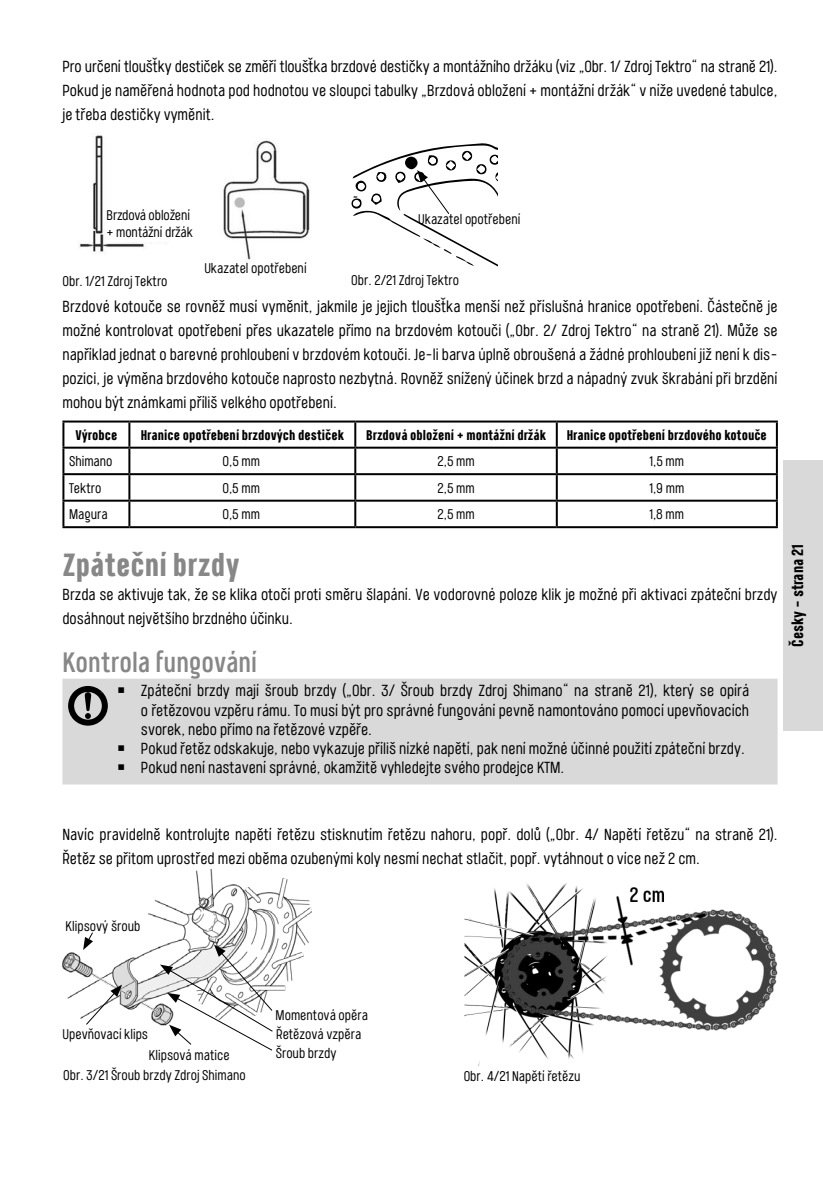
<style>
.page{position:relative;width:823px;height:1191px;background:#fff}
.page>*{position:absolute;margin:0;border:0;box-sizing:border-box;transform-origin:0 0}
.t1{font:700 32px "Port Condensed";color:#878787}
.t2{font:500 28px "Port Condensed";color:#878787}
.t3{font:16px/24px "Port Condensed";color:#000;text-align:justify}
.t4{font:700 16px "Port Condensed";letter-spacing:-.005em;color:#000}
.t5{font:14px/16.8px "Port Condensed";color:#000}
.t6{font:700 14px "Port Condensed";color:#000}
</style>
<div class="page">
<div style="left:782px;top:460px;width:40px;height:271px;background:#d9d9d9"></div>
<img style="left:79px;top:135px;width:231px;height:125px">
<svg style="left:351px;top:143px;width:146px;height:123px"></svg>
<hr style="left:62px;top:420px;width:67px;height:2px;background:#000">
<hr style="left:62px;top:422px;width:2px;height:25px;background:#000">
<hr style="left:129px;top:420px;width:226px;height:2px;background:#000">
<hr style="left:128px;top:422px;width:2px;height:25px;background:#000">
<hr style="left:355px;top:420px;width:201px;height:2px;background:#000">
<hr style="left:354px;top:422px;width:2px;height:25px;background:#000">
<hr style="left:556px;top:420px;width:221px;height:2px;background:#000">
<hr style="left:555px;top:422px;width:2px;height:25px;background:#000">
<hr style="left:775px;top:422px;width:2px;height:25px;background:#000">
<hr style="left:62px;top:447px;width:67px;height:2px;background:#000">
<hr style="left:62px;top:449px;width:2px;height:24px;background:#000">
<hr style="left:129px;top:447px;width:226px;height:2px;background:#000">
<hr style="left:128px;top:449px;width:2px;height:24px;background:#000">
<hr style="left:355px;top:447px;width:201px;height:2px;background:#000">
<hr style="left:354px;top:449px;width:2px;height:24px;background:#000">
<hr style="left:556px;top:447px;width:221px;height:2px;background:#000">
<hr style="left:555px;top:449px;width:2px;height:24px;background:#000">
<hr style="left:775px;top:449px;width:2px;height:24px;background:#000">
<hr style="left:62px;top:473px;width:67px;height:2px;background:#000">
<hr style="left:62px;top:475px;width:2px;height:25px;background:#000">
<hr style="left:129px;top:473px;width:226px;height:2px;background:#000">
<hr style="left:128px;top:475px;width:2px;height:25px;background:#000">
<hr style="left:355px;top:473px;width:201px;height:2px;background:#000">
<hr style="left:354px;top:475px;width:2px;height:25px;background:#000">
<hr style="left:556px;top:473px;width:221px;height:2px;background:#000">
<hr style="left:555px;top:475px;width:2px;height:25px;background:#000">
<hr style="left:775px;top:475px;width:2px;height:25px;background:#000">
<hr style="left:62px;top:500px;width:67px;height:2px;background:#000">
<hr style="left:62px;top:502px;width:2px;height:24px;background:#000">
<hr style="left:129px;top:500px;width:226px;height:2px;background:#000">
<hr style="left:128px;top:502px;width:2px;height:24px;background:#000">
<hr style="left:355px;top:500px;width:201px;height:2px;background:#000">
<hr style="left:354px;top:502px;width:2px;height:24px;background:#000">
<hr style="left:556px;top:500px;width:221px;height:2px;background:#000">
<hr style="left:555px;top:502px;width:2px;height:24px;background:#000">
<hr style="left:775px;top:502px;width:2px;height:24px;background:#000">
<hr style="left:62px;top:526px;width:67px;height:2px;background:#000">
<hr style="left:129px;top:526px;width:226px;height:2px;background:#000">
<hr style="left:355px;top:526px;width:201px;height:2px;background:#000">
<hr style="left:556px;top:526px;width:221px;height:2px;background:#000">
<div style="left:62px;top:678px;width:715px;height:106px;background:#d9d9d9"></div>
<svg style="left:64px;top:683px;width:47px;height:46px;background:#8d8d8d"></svg>
<img style="left:62px;top:869px;width:249px;height:156px">
<svg style="left:85px;top:984px;width:37px;height:41px"></svg>
<svg style="left:83px;top:931px;width:11px;height:19px"></svg>
<svg style="left:160px;top:944px;width:113px;height:107px"></svg>
<img style="left:464px;top:883px;width:313px;height:183px">
<p class="t3" style="left:62px;top:54px;width:716px">Pro určení tloušťky destiček se změří tloušťka brzdové destičky a montážního držáku (viz „Obr. 1/ Zdroj Tektro“ na straně 21).<br>Pokud je naměřená hodnota pod hodnotou ve sloupci tabulky „Brzdová obložení + montážní držák“ v níže uvedené tabulce, je třeba destičky vyměnit.</p>
<p class="t5" style="left:106px;top:207px;width:88px">Brzdová obložení + montážní držák</p>
<p class="t5" style="left:62px;top:272px;width:107px">Obr. 1/21 Zdroj Tektro</p>
<p class="t5" style="left:204px;top:259px;width:104px">Ukazatel opotřebení</p>
<p class="t5" style="left:418px;top:210px;width:104px">Ukazatel opotřebení</p>
<p class="t5" style="left:351px;top:272px;width:109px">Obr. 2/21 Zdroj Tektro</p>
<p class="t3" style="left:62px;top:294px;width:716px">Brzdové kotouče se rovněž musí vyměnit, jakmile je jejich tloušťka menší než příslušná hranice opotřebení. Částečně je možné kontrolovat opotřebení přes ukazatele přímo na brzdovém kotouči („Obr. 2/ Zdroj Tektro“ na straně 21). Může se například jednat o barevné prohloubení v brzdovém kotouči. Je-li barva úplně obroušená a žádné prohloubení již není k dis&shy;pozici, je výměna brzdového kotouče naprosto nezbytná. Rovněž snížený účinek brzd a nápadný zvuk škrabání při brzdění mohou být známkami příliš velkého opotřebení.</p>
<p class="t6" style="left:75px;top:425px;width:43px">Výrobce</p>
<p class="t6" style="left:141px;top:425px;width:204px">Hranice opotřebení brzdových destiček</p>
<p class="t6" style="left:366px;top:425px;width:181px">Brzdová obložení + montážní držák</p>
<p class="t6" style="left:566px;top:425px;width:202px">Hranice opotřebení brzdového kotouče</p>
<p class="t5" style="left:69px;top:452px;width:45px">Shimano</p>
<p class="t5" style="left:222px;top:452px;width:39px">0,5 mm</p>
<p class="t5" style="left:437px;top:452px;width:39px">2,5 mm</p>
<p class="t5" style="left:649px;top:452px;width:36px">1,5 mm</p>
<p class="t5" style="left:69px;top:479px;width:34px">Tektro</p>
<p class="t5" style="left:222px;top:479px;width:39px">0,5 mm</p>
<p class="t5" style="left:437px;top:479px;width:39px">2,5 mm</p>
<p class="t5" style="left:649px;top:479px;width:36px">1,9 mm</p>
<p class="t5" style="left:69px;top:505px;width:40px">Magura</p>
<p class="t5" style="left:222px;top:505px;width:39px">0,5 mm</p>
<p class="t5" style="left:437px;top:505px;width:39px">2,5 mm</p>
<p class="t5" style="left:649px;top:505px;width:36px">1,8 mm</p>
<h1 class="t1" style="left:62px;top:544px;width:178px">Zpáteční brzdy</h1>
<p class="t3" style="left:62px;top:582px;width:716px">Brzda se aktivuje tak, že se klika otočí proti směru šlapání. Ve vodorovné poloze klik je možné při aktivaci zpáteční brzdy dosáhnout největšího brzdného účinku.</p>
<h2 class="t2" style="left:62px;top:644px;width:196px">Kontrola fungování</h2>
<p class="t3" style="left:118px;top:678px;width:632px">￭ Zpáteční brzdy mají šroub brzdy („Obr. 3/ Šroub brzdy Zdroj Shimano“ na straně 21), který se opírá</p>
<p class="t3" style="left:141px;top:697px;width:609px">o řetězovou vzpěru rámu. To musí být pro správné fungování pevně namontováno pomocí upevňovacích</p>
<p class="t3" style="left:141px;top:717px;width:232px">svorek, nebo přímo na řetězové vzpěře.</p>
<p class="t3" style="left:118px;top:736px;width:627px">￭ Pokud řetěz odskakuje, nebo vykazuje příliš nízké napětí, pak není možné účinné použití zpáteční brzdy.</p>
<p class="t3" style="left:118px;top:755px;width:447px">￭ Pokud není nastavení správné, okamžitě vyhledejte svého prodejce KTM.</p>
<p class="t4" style="left:786px;top:646px;width:103px;rotate:-90deg">Česky – strana 21</p>
<p class="t3" style="left:62px;top:822px;width:716px">Navíc pravidelně kontrolujte napětí řetězu stisknutím řetězu nahoru, popř. dolů („Obr. 4/ Napětí řetězu“ na straně 21).<br>Řetěz se přitom uprostřed mezi oběma ozubenými koly nesmí nechat stlačit, popř. vytáhnout o více než 2 cm.</p>
<p class="t5" style="left:66px;top:917px;width:76px">Klipsový šroub</p>
<p class="t5" style="left:62px;top:1026px;width:87px">Upevňovací klips</p>
<p class="t5" style="left:63px;top:1044px;width:184px;line-height:20.8px;text-indent:86px">Klipsová matice<br>Obr. 3/21 Šroub brzdy Zdroj Shimano</p>
<p class="t5" style="left:275px;top:1006px;width:94px">Momentová opěra</p>
<p class="t5" style="left:276px;top:1025px;width:87px">Řetězová vzpěra</p>
<p class="t5" style="left:276px;top:1044px;width:62px">Šroub brzdy</p>
<p class="t5" style="left:463px;top:1067px;width:118px">Obr. 4/21 Napětí řetězu</p>
</div>
